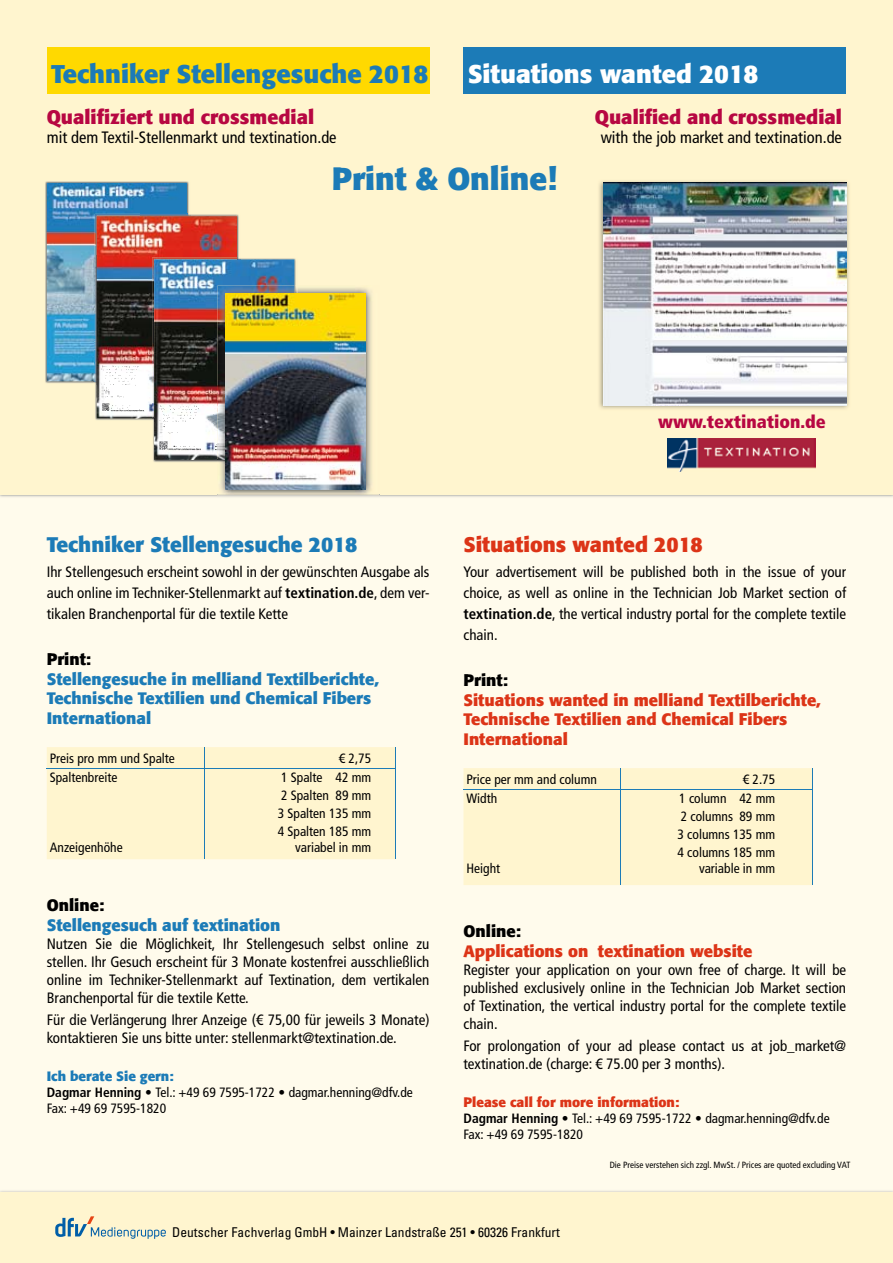
<style>
.page{position:relative;width:893px;height:1263px;background:#fff}
.page>*{position:absolute;margin:0;border:0;box-sizing:border-box;transform-origin:0 0}
.t1{font:700 31.5px "Formata";color:#1c7bb7}
.t2{font:700 25.5px "Formata";color:#1c7bb7}
.t3{font:700 25.5px "Formata";color:#fff}
.t4{font:700 21px "Formata";color:#1c7bb7}
.t5{font:700 21px "Formata";color:#dc3417}
.t6{font:700 19.5px "Formata";color:#b70742}
.t7{font:900 condensed 18px "Frutiger LT";color:#b70742}
.t8{font:700 16.5px/19.8px "Formata";color:#dc3417}
.t9{font:700 16.5px/19.8px "Formata";color:#1c7bb7}
.t10{font:condensed 16.5px "Frutiger LT";color:#000}
.t11{font:700 16.5px "Formata";color:#000}
.t12{font:condensed 15px/18px "Frutiger LT";color:#000;text-align:justify}
.t13{font:condensed 13.5px/18px "Frutiger LT";color:#000;text-align:justify}
.t14{font:condensed 13.5px "Univers LT Std";color:#000}
.t15{font:700 13.5px "Formata";color:#dc3417}
.t16{font:700 13.5px "Formata";color:#1c7bb7}
.t17{font:condensed 9px "Frutiger LT";color:#000}
.s1{font-weight:700}
</style>
<div class="page">
<div style="left:0;top:486px;width:893px;height:730px;background:#fffbec"></div>
<div style="left:0;top:0;width:893px;height:495px;background:#fff5cf"></div>
<div style="left:0;top:1193px;width:893px;height:70px;background:#fff5cf"></div>
<svg style="left:55px;top:1216px;width:111px;height:23px"></svg>
<img style="left:599px;top:181px;width:250px;height:228px">
<img style="left:603px;top:183px;width:243px;height:222px">
<img style="left:668px;top:438px;width:147px;height:34px">
<div style="left:47px;top:747px;width:349px;height:112px;background:#fff5cf"></div>
<div style="left:47px;top:47px;width:382px;height:47px;background:#ffd900"></div>
<div style="left:463px;top:47px;width:383px;height:47px;background:#1c7bb7"></div>
<div style="left:463px;top:768px;width:350px;height:117px;background:#fff5cf"></div>
<img style="left:45px;top:181px;width:144px;height:51px">
<img style="left:45px;top:232px;width:48px;height:151px">
<img style="left:47px;top:183px;width:140px;height:198px">
<img style="left:190px;top:214px;width:49px;height:43px">
<img style="left:95px;top:384px;width:57px;height:36px">
<img style="left:95px;top:214px;width:46px;height:42px">
<img style="left:141px;top:214px;width:46px;height:2px">
<img style="left:95px;top:256px;width:2px;height:125px">
<img style="left:97px;top:216px;width:140px;height:202px">
<img style="left:102px;top:403px;width:50px;height:8px">
<img style="left:102px;top:365px;width:38px;height:43px">
<svg style="left:149px;top:373px;width:3px;height:12px"></svg>
<img style="left:240px;top:258px;width:56px;height:27px">
<img style="left:153px;top:422px;width:65px;height:40px">
<img style="left:152px;top:257px;width:85px;height:161px">
<svg style="left:152px;top:403px;width:2px;height:8px"></svg>
<img style="left:154px;top:259px;width:140px;height:201px">
<img style="left:160px;top:405px;width:38px;height:28px">
<img style="left:168px;top:445px;width:26px;height:1px">
<img style="left:168px;top:446px;width:50px;height:4px">
<svg style="left:206px;top:414px;width:9px;height:10px"></svg>
<svg style="left:160px;top:442px;width:8px;height:7px"></svg>
<img style="left:218px;top:287px;width:161px;height:211px">
<img style="left:218px;top:460px;width:8px;height:3px">
<img style="left:218px;top:285px;width:76px;height:175px">
<svg style="left:215px;top:443px;width:11px;height:2px"></svg>
<img style="left:218px;top:446px;width:8px;height:4px">
<img style="left:226px;top:293px;width:140px;height:196px">
<h2 class="t2" style="left:51px;top:58px;width:379px">Techniker Stellengesuche 2018</h2>
<h2 class="t3" style="left:468px;top:58px;width:292px">Situations wanted 2018</h2>
<h3 class="t6" style="left:47px;top:105px;width:269px">Qualifiziert und crossmedial</h3>
<h3 class="t6" style="left:595px;top:105px;width:249px">Qualified and crossmedial</h3>
<p class="t10" style="left:47px;top:128px;width:291px">mit dem Textil-Stellenmarkt und textination.de</p>
<p class="t10" style="left:601px;top:128px;width:243px">with the job market and textination.de</p>
<h1 class="t1" style="left:332px;top:159px;width:227px">Print &amp; Online!</h1>
<p class="t7" style="left:658px;top:411px;width:169px">www.textination.de</p>
<h3 class="t4" style="left:47px;top:531px;width:312px">Techniker Stellengesuche 2018</h3>
<p class="t12" style="left:47px;top:562px;width:384px;line-height:21px">Ihr Stellengesuch erscheint sowohl in der gewünschten Ausgabe als auch online im Techniker-Stellenmarkt auf <span class="s1">textination.de</span>, dem ver&shy;tikalen Branchenportal für die textile Kette</p>
<p class="t11" style="left:47px;top:648px;width:46px">Print:</p>
<p class="t9" style="left:47px;top:669px;width:334px">Stellengesuche in melliand Textilberichte,<br>Technische Textilien und Chemical Fibers<br>International</p>
<p class="t13" style="left:50px;top:749px;width:127px">Preis pro mm und Spalte</p>
<p class="t13" style="left:339px;top:749px;width:34px">€ 2,75</p>
<p class="t13" style="left:50px;top:768px;width:69px">Spaltenbreite</p>
<p class="t13" style="left:278px;top:768px;width:95px">1 Spalte 42 mm 2 Spalten 89 mm 3 Spalten 135 mm 4 Spalten 185 mm</p>
<p class="t13" style="left:50px;top:838px;width:75px">Anzeigenhöhe</p>
<p class="t13" style="left:295px;top:838px;width:77px">variabel in mm</p>
<p class="t11" style="left:47px;top:895px;width:59px">Online:</p>
<p class="t9" style="left:47px;top:915px;width:235px">Stellengesuch auf textination</p>
<p class="t12" style="left:47px;top:935px;width:384px">Nutzen Sie die Möglichkeit, Ihr Stellengesuch selbst online zu stellen. Ihr Gesuch erscheint für 3 Monate kostenfrei ausschließlich online im Techniker-Stellenmarkt auf Textination, dem vertikalen Branchenportal für die textile Kette.</p>
<p class="t12" style="left:47px;top:1011px;width:384px">Für die Verlängerung Ihrer Anzeige (€ 75,00 für jeweils 3 Monate) kontaktieren Sie uns bitte unter: stellenmarkt@textination.de.</p>
<p class="t16" style="left:47px;top:1067px;width:128px">Ich berate Sie gern:</p>
<p class="t13" style="left:47px;top:1084px;width:368px;line-height:16.2px"><span class="s1">Dagmar Henning •</span> Tel.: +49 69 7595-1722 <span class="s1">•</span> dagmar.henning@dfv.de<br>Fax: +49 69 7595-1820</p>
<h3 class="t5" style="left:463px;top:531px;width:241px">Situations wanted 2018</h3>
<p class="t12" style="left:463px;top:562px;width:384px;line-height:21px">Your advertisement will be published both in the issue of your choice, as well as online in the Technician Job Market section of <span class="s1">textination.de</span>, the vertical industry portal for the complete textile chain.</p>
<p class="t11" style="left:463px;top:669px;width:46px">Print:</p>
<p class="t8" style="left:463px;top:690px;width:359px">Situations wanted in melliand Textilberichte,<br>Technische Textilien and Chemical Fibers<br>International</p>
<p class="t13" style="left:466px;top:770px;width:132px">Price per mm and column</p>
<p class="t13" style="left:743px;top:770px;width:34px">€ 2.75</p>
<p class="t13" style="left:466px;top:789px;width:32px">Width</p>
<p class="t13" style="left:677px;top:789px;width:99px">1 column 42 mm 2 columns 89 mm 3 columns 135 mm 4 columns 185 mm</p>
<p class="t13" style="left:466px;top:859px;width:35px">Height</p>
<p class="t13" style="left:699px;top:859px;width:77px">variable in mm</p>
<p class="t11" style="left:463px;top:921px;width:59px">Online:</p>
<p class="t8" style="left:463px;top:941px;width:290px">Applications on textination website</p>
<p class="t12" style="left:463px;top:961px;width:384px">Register your application on your own free of charge. It will be published exclusively online in the Technician Job Market section of Textination, the vertical industry portal for the complete textile chain.</p>
<p class="t12" style="left:463px;top:1037px;width:384px">For prolongation of your ad please contact us at job_market@ textination.de (charge: € 75.00 per 3 months).</p>
<p class="t15" style="left:463px;top:1093px;width:217px">Please call for more information:</p>
<p class="t13" style="left:463px;top:1110px;width:368px;line-height:16.2px"><span class="s1">Dagmar Henning •</span> Tel.: +49 69 7595-1722 <span class="s1">•</span> dagmar.henning@dfv.de<br>Fax: +49 69 7595-1820</p>
<p class="t17" style="left:610px;top:1159px;width:242px">Die Preise verstehen sich zzgl. MwSt. / Prices are quoted excluding VAT</p>
<p class="t14" style="left:172px;top:1224px;width:389px">Deutscher Fachverlag GmbH • Mainzer Landstraße 251 • 60326 Frankfurt</p>
</div>
